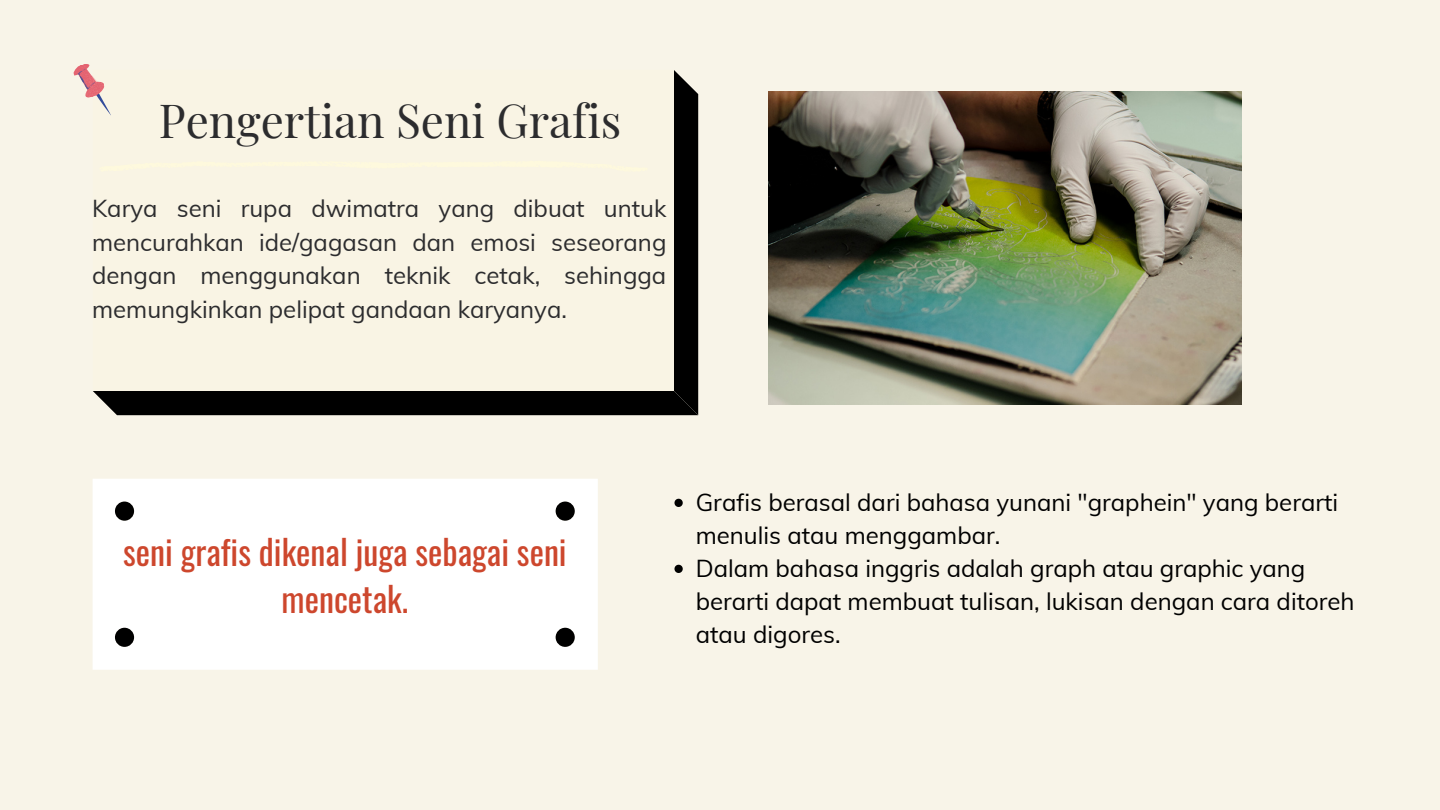
<style>
.page{position:relative;width:1440px;height:810px;background:#f8f4e8}
.page>*{position:absolute;margin:0;border:0;box-sizing:border-box;transform-origin:0 0}
.t1{font:46px "Playfair Display";color:#2c2c2e}
.t2{font:34px/47.2px "Oswald";color:#cd472d;text-align:center}
.t3{font:24px/33px "Muli";color:#000}
.t4{font:24px/33.5px "Muli";color:#2c2c2e;text-align:justify}
</style>
<div class="page">
<div style="left:93px;top:479px;width:505px;height:191px;background:#fff"></div>
<div style="left:115px;top:502px;width:19px;height:19px;background:#000;border-radius:50%"></div>
<div style="left:556px;top:502px;width:19px;height:19px;background:#000;border-radius:50%"></div>
<div style="left:556px;top:628px;width:19px;height:19px;background:#000;border-radius:50%"></div>
<div style="left:115px;top:628px;width:19px;height:19px;background:#000;border-radius:50%"></div>
<svg style="left:73px;top:64px;width:625px;height:351px"></svg>
<img style="left:768px;top:91px;width:474px;height:314px">
<svg style="left:674px;top:499px;width:9px;height:8px"></svg>
<svg style="left:674px;top:565px;width:9px;height:8px"></svg>
<h1 class="t1" style="left:159px;top:88px;width:464px">Pengertian Seni Grafis</h1>
<p class="t4" style="left:92px;top:192px;width:576px">Karya seni rupa dwimatra yang dibuat untuk mencurahkan ide/gagasan dan emosi seseorang dengan menggunakan teknik cetak, sehingga memungkinkan pelipat gandaan karyanya.</p>
<h2 class="t2" style="left:123px;top:527px;width:445px">seni grafis dikenal juga sebagai seni mencetak.</h2>
<p class="t3" style="left:696px;top:485px;width:660px">Grafis berasal dari bahasa yunani "graphein" yang berarti menulis atau menggambar.<br>Dalam bahasa inggris adalah graph atau graphic yang berarti dapat membuat tulisan, lukisan dengan cara ditoreh atau digores.</p>
</div>
